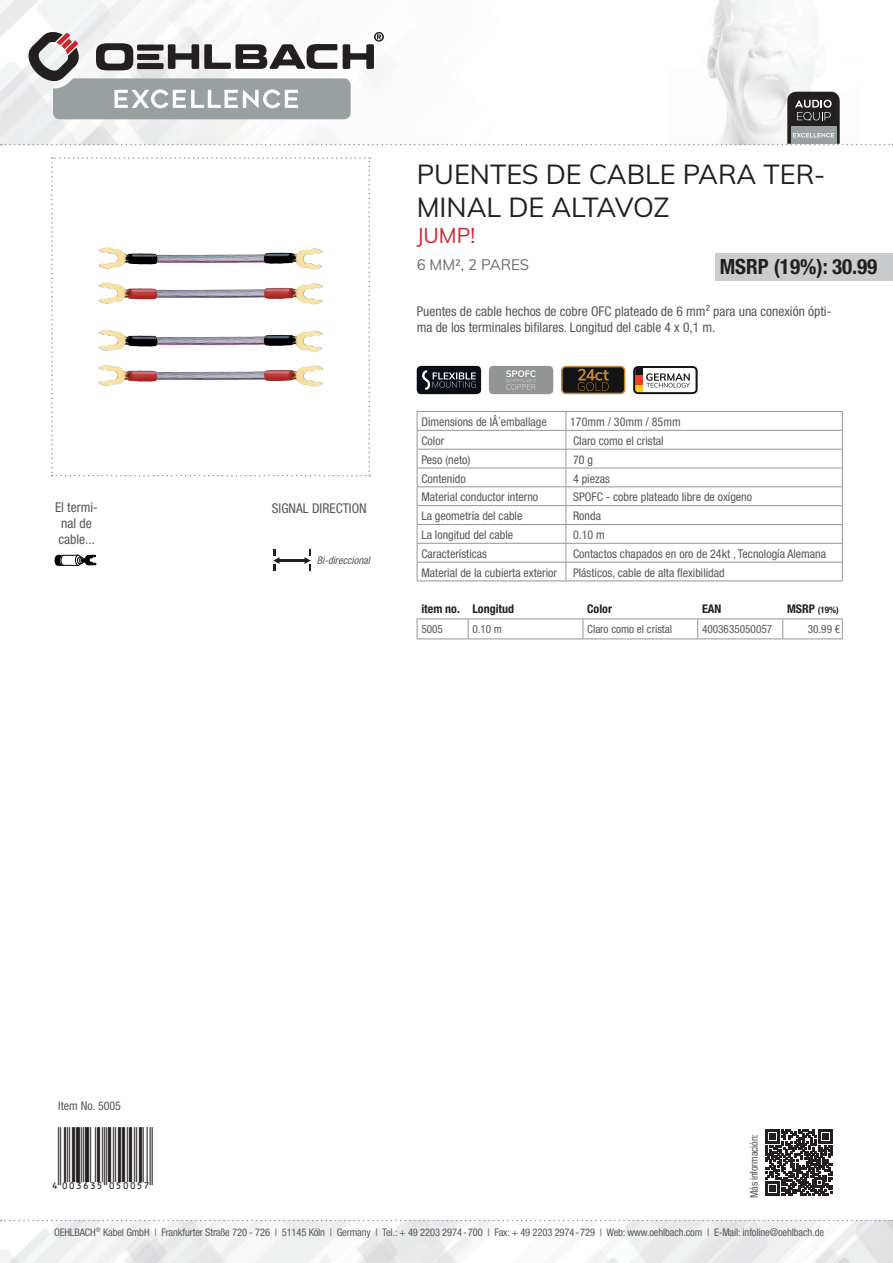
<style>
.page{position:relative;width:893px;height:1263px;background:#fff}
.page>*{position:absolute;margin:0;border:0;box-sizing:border-box;transform-origin:0 0}
.t1{font:27px/32.4px "Muli";color:#231f20}
.t2{font:27px "EAN";color:#231f20}
.t3{font:700 condensed 21px "Helvetica Neue LTW1 G";color:#231f20}
.t4{font:21px "Muli";color:#d1232a}
.t5{font:15px "Muli";color:#6c6d70}
.t6{font:condensed 13.5px/16.2px "Helvetica Neue LTW1 G";color:#57585a}
.t7{font:condensed 12px "Helvetica Neue LTW1 G";color:#57585a}
.t8{font:700 condensed 12px "Helvetica Neue LTW1 G";color:#231f20}
.t9{font:condensed 11.25px "Helvetica Neue LTW1 G";color:#57585a}
.t10{font:condensed 10.5px "Helvetica Neue LTW1 G";letter-spacing:-.01em;color:#57585a}
.t11{font:italic condensed 10.5px "Helvetica Neue LTW1 G";color:#57585a}
.t12{font:700 condensed 9px "Helvetica Neue LTW1 G";color:#231f20}
.s1{font-size:12px}
</style>
<div class="page">
<img style="left:0;top:1220px;width:893px;height:43px">
<img style="left:0;top:0;width:818px;height:145px">
<svg style="left:1px;top:1220px;width:892px;height:1px"></svg>
<svg style="left:51px;top:157px;width:319px;height:319px"></svg>
<div style="left:417px;top:366px;width:64px;height:28px;background:#090e15;border-radius:4px"></div>
<svg style="left:422px;top:370px;width:54px;height:20px"></svg>
<div style="left:489px;top:366px;width:64px;height:28px;background:#939595;border-radius:4px"></div>
<svg style="left:506px;top:370px;width:30px;height:20px"></svg>
<svg style="left:561px;top:366px;width:64px;height:28px;background:#3d301e"></svg>
<svg style="left:633px;top:366px;width:65px;height:28px"></svg>
<svg style="left:54px;top:554px;width:42px;height:12px"></svg>
<hr style="left:279px;top:559px;width:26px;height:3px;background:#231f20">
<svg style="left:273px;top:549px;width:6px;height:22px"></svg>
<svg style="left:304px;top:549px;width:7px;height:22px"></svg>
<svg style="left:766px;top:1129px;width:66px;height:67px"></svg>
<svg style="left:1px;top:31px;width:892px;height:114px"></svg>
<svg style="left:417px;top:619px;width:426px;height:19px"></svg>
<hr style="left:417px;top:638px;width:51px;height:1px;background:#939598">
<hr style="left:468px;top:638px;width:115px;height:1px;background:#939598">
<hr style="left:583px;top:638px;width:115px;height:1px;background:#939598">
<hr style="left:698px;top:638px;width:85px;height:1px;background:#939598">
<hr style="left:783px;top:638px;width:60px;height:1px;background:#939598">
<hr style="left:417px;top:618px;width:51px;height:1px;background:#939598">
<hr style="left:468px;top:618px;width:115px;height:1px;background:#939598">
<hr style="left:583px;top:618px;width:115px;height:1px;background:#939598">
<hr style="left:698px;top:618px;width:85px;height:1px;background:#939598">
<hr style="left:783px;top:618px;width:60px;height:1px;background:#939598">
<div style="left:715px;top:253px;width:178px;height:27px;background:#cbccce"></div>
<svg style="left:417px;top:411px;width:426px;height:169px"></svg>
<hr style="left:417px;top:580px;width:149px;height:1px;background:#939598">
<hr style="left:566px;top:580px;width:277px;height:1px;background:#939598">
<p class="t6" style="left:55px;top:499px;width:44px">El termi-</p>
<p class="t6" style="left:272px;top:500px;width:96px">SIGNAL DIRECTION</p>
<p class="t6" style="left:59px;top:515px;width:38px">nal de cable...</p>
<p class="t11" style="left:317px;top:554px;width:57px">Bi-direccional</p>
<h1 class="t1" style="left:417px;top:157px;width:410px">PUENTES DE CABLE PARA TER-<br>MINAL DE ALTAVOZ</h1>
<h2 class="t4" style="left:417px;top:221px;width:60px">JUMP!</h2>
<p class="t5" style="left:417px;top:254px;width:114px">6 MM², 2 PARES</p>
<p class="t6" style="left:417px;top:303px;width:416px">Puentes de cable hechos de cobre OFC plateado de 6 mm² para una conexión ópti&shy;ma de los terminales bifilares. Longitud del cable 4 x 0,1 m.</p>
<h2 class="t3" style="left:720px;top:254px;width:159px">MSRP (19%): 30.99</h2>
<p class="t7" style="left:421px;top:415px;width:127px">Dimensions de lÂ´emballage</p>
<p class="t7" style="left:570px;top:415px;width:112px">170mm / 30mm / 85mm</p>
<p class="t7" style="left:421px;top:434px;width:24px">Color</p>
<p class="t7" style="left:573px;top:434px;width:92px">Claro como el cristal</p>
<p class="t7" style="left:421px;top:452px;width:51px">Peso (neto)</p>
<p class="t7" style="left:573px;top:452px;width:21px">70 g</p>
<p class="t7" style="left:421px;top:471px;width:46px">Contenido</p>
<p class="t7" style="left:573px;top:471px;width:38px">4 piezas</p>
<p class="t7" style="left:421px;top:490px;width:118px">Material conductor interno</p>
<p class="t7" style="left:573px;top:490px;width:181px">SPOFC - cobre plateado libre de oxígeno</p>
<p class="t7" style="left:421px;top:509px;width:103px">La geometría del cable</p>
<p class="t7" style="left:573px;top:509px;width:29px">Ronda</p>
<p class="t7" style="left:421px;top:528px;width:93px">La longitud del cable</p>
<p class="t7" style="left:573px;top:528px;width:33px">0.10 m</p>
<p class="t7" style="left:421px;top:546px;width:67px">Características</p>
<p class="t7" style="left:573px;top:546px;width:255px">Contactos chapados en oro de 24kt , Tecnología Alemana</p>
<p class="t7" style="left:421px;top:565px;width:137px">Material de la cubierta exterior</p>
<p class="t7" style="left:573px;top:565px;width:153px">Plásticos, cable de alta flexibilidad</p>
<p class="t8" style="left:421px;top:601px;width:94px">item no. Longitud</p>
<p class="t8" style="left:587px;top:601px;width:26px">Color</p>
<p class="t8" style="left:702px;top:601px;width:21px">EAN</p>
<p class="t12" style="left:787px;top:604px;width:53px"><span class="s1">MSRP</span> (19%)</p>
<p class="t9" style="left:421px;top:622px;width:23px">5005</p>
<p class="t9" style="left:472px;top:622px;width:31px">0.10 m</p>
<p class="t9" style="left:587px;top:622px;width:86px">Claro como el cristal</p>
<p class="t9" style="left:702px;top:622px;width:72px">4003635050057</p>
<p class="t9" style="left:808px;top:622px;width:34px">30.99 €</p>
<p class="t7" style="left:58px;top:1099px;width:64px">Item No. 5005</p>
<h1 class="t2" style="left:51px;top:1157px;width:103px">4":D=@GI#NSNNSU"</h1>
<p class="t10" style="left:748px;top:1198px;width:66px;rotate:-90deg">Más información:</p>
<p class="t10" style="left:54px;top:1226px;width:771px">OEHLBACH<sup>®</sup> Kabel GmbH | Frankfurter Straße 720 - 726 | 51145 Köln | Germany | Tel.: + 49 2203 2974-700 | Fax: + 49 2203 2974-729 | Web: www.oehlbach.com | E-Mail: infoline@oehlbach.de</p>
</div>
